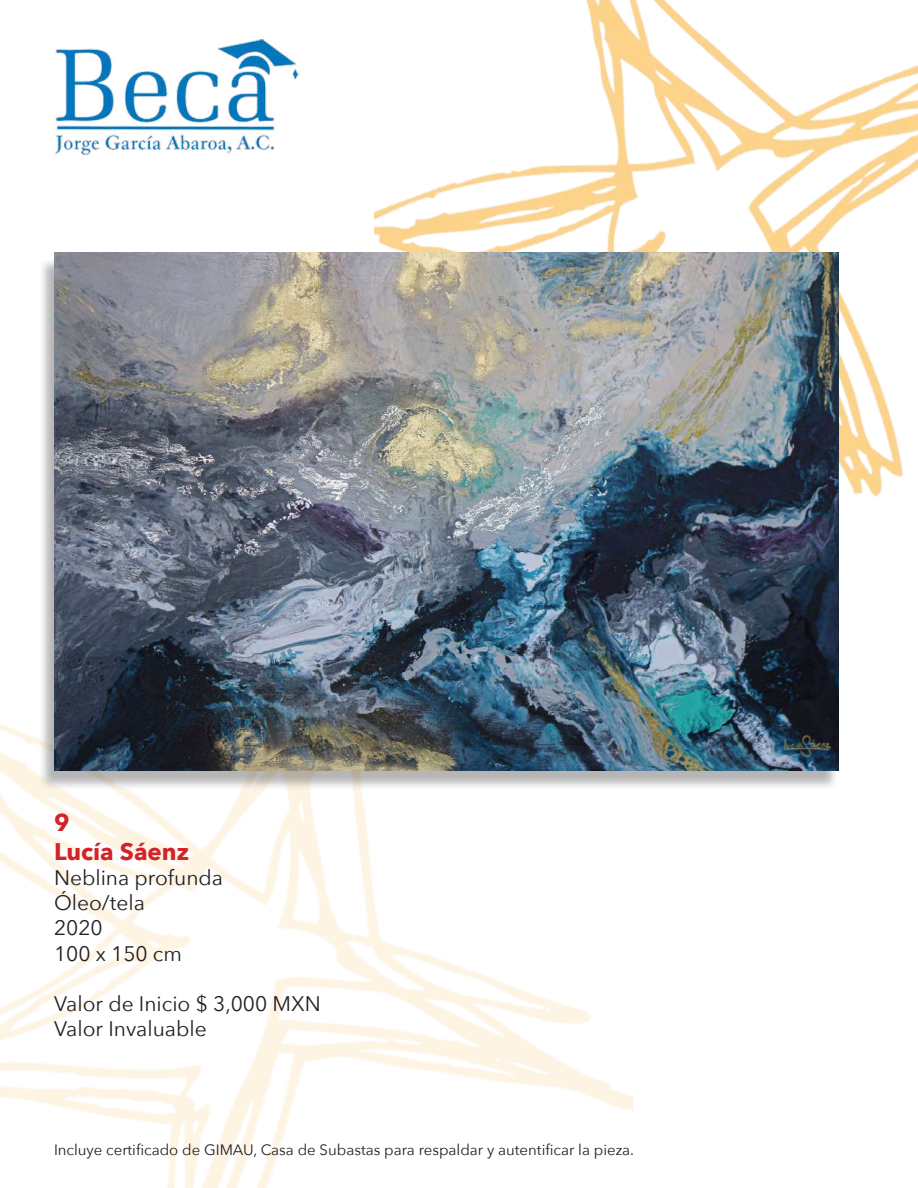
<style>
.page{position:relative;width:918px;height:1188px;background:#fff}
.page>*{position:absolute;margin:0;border:0;box-sizing:border-box;transform-origin:0 0}
.t1{font:700 24px/28.8px "Avenir Next";color:#d1232a}
.t2{font:21px/25.2px "Avenir Next";color:#231f20}
.t3{font:15px "Avenir Next";color:#231f20}
</style>
<div class="page">
<img style="left:374px;top:0;width:544px;height:642px">
<img style="left:0;top:724px;width:634px;height:464px">
<div style="left:38px;top:257px;width:800px;height:534px;background:#231f20;opacity:.33"></div>
<img style="left:54px;top:253px;width:784px;height:517px">
<img style="left:55px;top:39px;width:245px;height:118px">
<p class="t1" style="left:54px;top:808px;width:136px">9<br>Lucía Sáenz</p>
<p class="t2" style="left:54px;top:864px;width:171px">Neblina profunda<br>Óleo/tela<br>2020<br>100 x 150 cm</p>
<p class="t2" style="left:54px;top:990px;width:268px">Valor de Inicio $ 3,000 MXN<br>Valor Invaluable</p>
<p class="t3" style="left:54px;top:1137px;width:582px">Incluye certificado de GIMAU, Casa de Subastas para respaldar y autentificar la pieza.</p>
</div>
